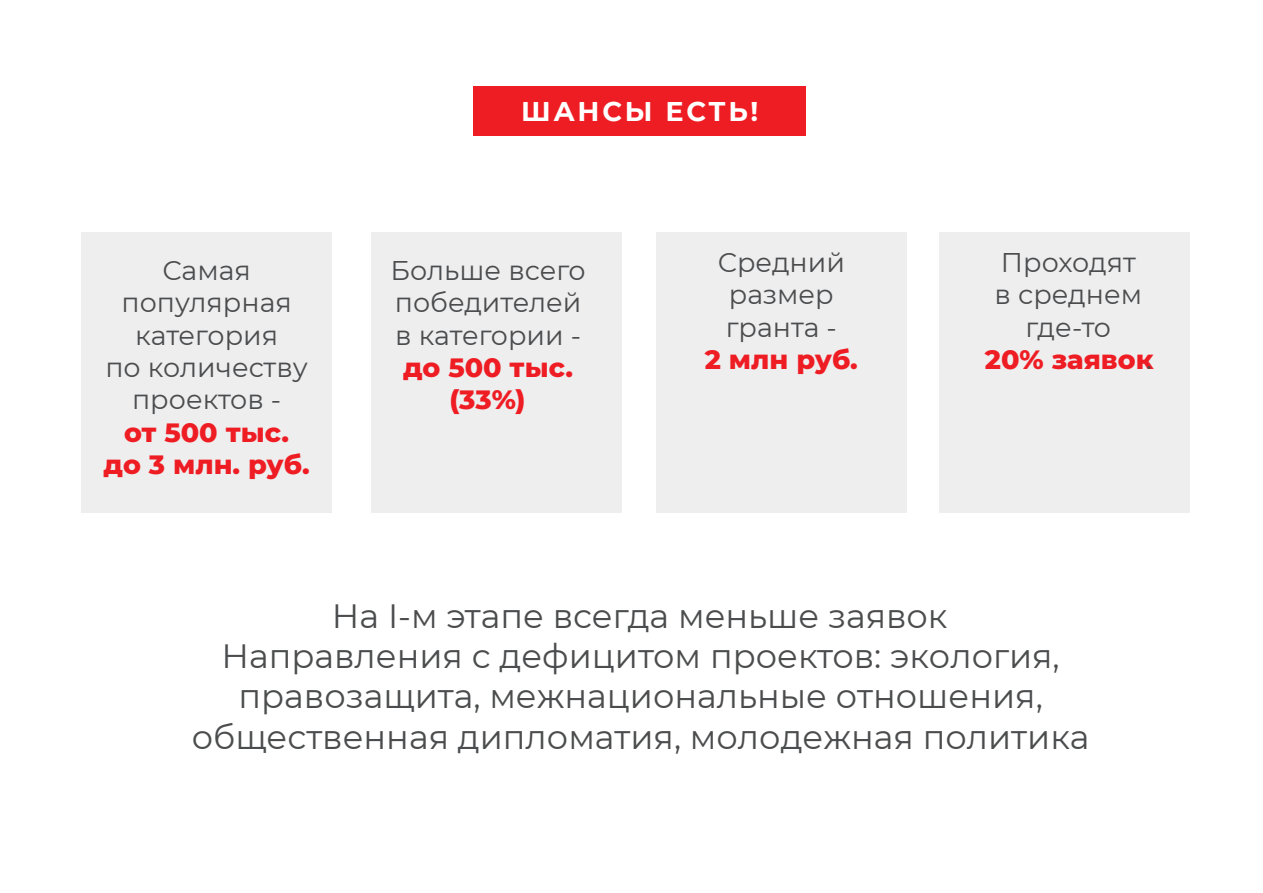
<style>
.page{position:relative;width:1263px;height:893px;background:#fff}
.page>*{position:absolute;margin:0;border:0;box-sizing:border-box;transform-origin:0 0}
.t1{font:33.6px/40.3px "Montserrat";color:#4b4c4d;text-align:center}
.t2{font:27px/32.4px "Montserrat";color:#4b4c4d;text-align:center}
.t3{font:700 27px "Montserrat";letter-spacing:.1em;color:#fff}
.s1{font-weight:800;color:#ee1d23}
</style>
<div class="page">
<div style="left:371px;top:232px;width:251px;height:280px;background:#eeeeef"></div>
<div style="left:938px;top:232px;width:251px;height:280px;background:#eeeeef"></div>
<div style="left:81px;top:232px;width:251px;height:280px;background:#eeeeef"></div>
<div style="left:656px;top:232px;width:251px;height:280px;background:#eeeeef"></div>
<div style="left:473px;top:86px;width:333px;height:50px;background:#ee1d23"></div>
<p class="t3" style="left:521px;top:92px;width:239px">ШАНСЫ ЕСТЬ!</p>
<p class="t2" style="left:104px;top:253px;width:208px">Самая популярная категория<br>по количеству проектов -<br><span class="s1">от 500 тыс. до 3 млн. руб.</span></p>
<p class="t2" style="left:390px;top:253px;width:197px">Больше всего победителей в категории - <span class="s1">до 500 тыс. (33%)</span></p>
<p class="t2" style="left:705px;top:245px;width:155px">Средний размер гранта -<br><span class="s1">2 млн руб.</span></p>
<p class="t2" style="left:985px;top:245px;width:170px">Проходят<br>в среднем где-то<br><span class="s1">20% заявок</span>.</p>
<p class="t1" style="left:192px;top:594px;width:899px">На I-м этапе всегда меньше заявок<br>Направления с дефицитом проектов: экология, правозащита, межнациональные отношения, общественная дипломатия, молодежная политика</p>
</div>
